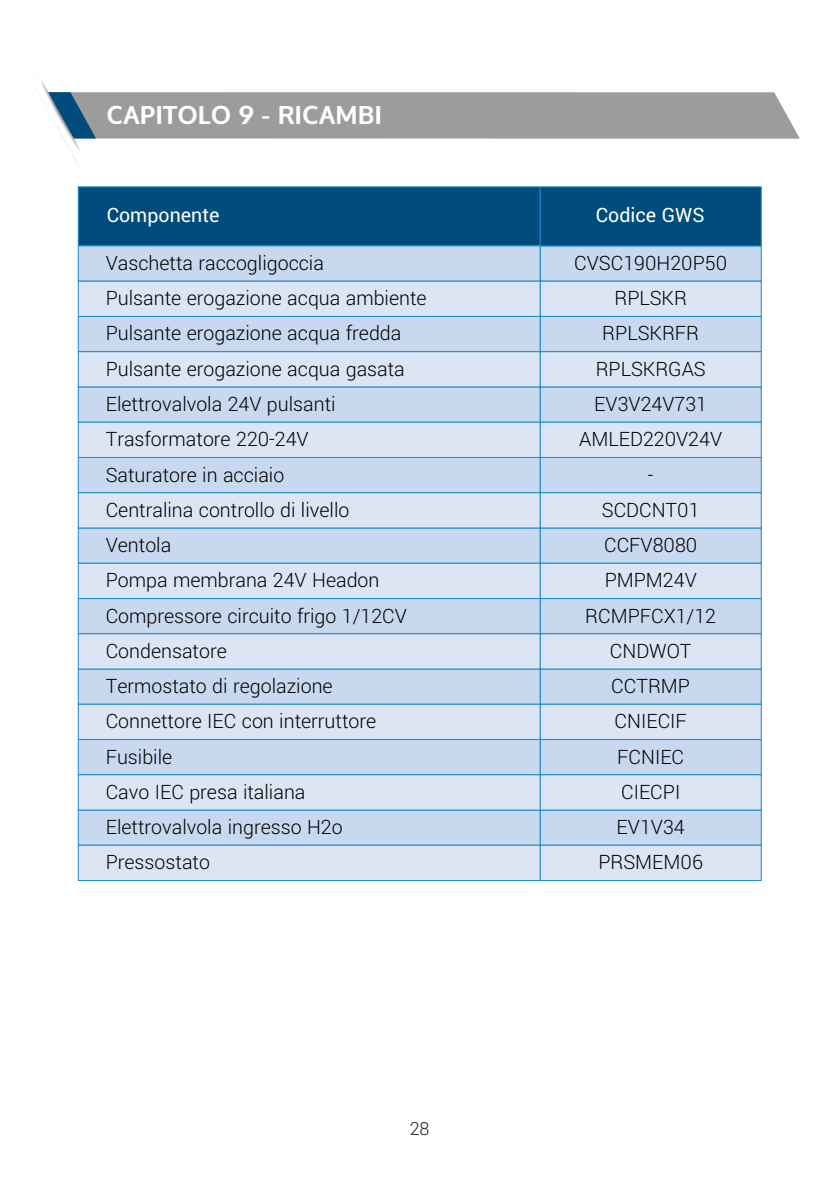
<style>
.page{position:relative;width:840px;height:1192px;background:#fff}
.page>*{position:absolute;margin:0;border:0;box-sizing:border-box;transform-origin:0 0}
.t1{font:700 25.4px "Oxygen";letter-spacing:.03em;color:#fff}
.t2{font:300 22px "Yantramanav";color:#000}
.t3{font:22px "Yantramanav";color:#fff}
.t4{font:300 20px "Yantramanav";color:#231e1e}
</style>
<div class="page">
<div style="left:539px;top:245px;width:222px;height:37px;background:#c8d8ef"></div>
<div style="left:539px;top:386px;width:222px;height:36px;background:#c8d8ef;border:1px solid #198acb"></div>
<div style="left:539px;top:527px;width:222px;height:36px;background:#c8d8ef;border:1px solid #198acb"></div>
<div style="left:539px;top:668px;width:222px;height:36px;background:#c8d8ef;border:1px solid #198acb"></div>
<div style="left:539px;top:316px;width:222px;height:36px;background:#c8d8ef"></div>
<div style="left:539px;top:457px;width:222px;height:36px;background:#c8d8ef"></div>
<div style="left:539px;top:598px;width:222px;height:36px;background:#c8d8ef"></div>
<div style="left:539px;top:739px;width:222px;height:36px;background:#c8d8ef"></div>
<div style="left:539px;top:809px;width:222px;height:36px;background:#c8d8ef;border:1px solid #198acb"></div>
<div style="left:539px;top:281px;width:222px;height:36px;background:#dce5f4;border:1px solid #198acb"></div>
<div style="left:539px;top:421px;width:222px;height:37px;background:#dce5f4;border:1px solid #198acb"></div>
<div style="left:539px;top:562px;width:222px;height:37px;background:#dce5f4;border:1px solid #198acb"></div>
<div style="left:539px;top:703px;width:222px;height:37px;background:#dce5f4;border:1px solid #198acb"></div>
<div style="left:539px;top:351px;width:222px;height:36px;background:#dce5f4;border:1px solid #198acb"></div>
<div style="left:539px;top:492px;width:222px;height:36px;background:#dce5f4;border:1px solid #198acb"></div>
<div style="left:539px;top:633px;width:222px;height:36px;background:#dce5f4;border:1px solid #198acb"></div>
<div style="left:539px;top:774px;width:222px;height:36px;background:#dce5f4;border:1px solid #198acb"></div>
<div style="left:539px;top:844px;width:222px;height:37px;background:#dce5f4;border:1px solid #198acb"></div>
<div style="left:78px;top:245px;width:462px;height:37px;background:#c8d8ef"></div>
<div style="left:78px;top:386px;width:462px;height:36px;background:#c8d8ef;border:1px solid #198acb"></div>
<div style="left:78px;top:527px;width:462px;height:36px;background:#c8d8ef;border:1px solid #198acb"></div>
<div style="left:78px;top:668px;width:462px;height:36px;background:#c8d8ef;border:1px solid #198acb"></div>
<div style="left:78px;top:316px;width:462px;height:36px;background:#c8d8ef"></div>
<div style="left:78px;top:457px;width:462px;height:36px;background:#c8d8ef"></div>
<div style="left:78px;top:598px;width:462px;height:36px;background:#c8d8ef"></div>
<div style="left:78px;top:739px;width:462px;height:36px;background:#c8d8ef"></div>
<div style="left:78px;top:809px;width:462px;height:36px;background:#c8d8ef;border:1px solid #198acb"></div>
<div style="left:78px;top:281px;width:462px;height:36px;background:#dce5f4;border:1px solid #198acb"></div>
<div style="left:78px;top:421px;width:462px;height:37px;background:#dce5f4;border:1px solid #198acb"></div>
<div style="left:78px;top:562px;width:462px;height:37px;background:#dce5f4;border:1px solid #198acb"></div>
<div style="left:78px;top:703px;width:462px;height:37px;background:#dce5f4;border:1px solid #198acb"></div>
<div style="left:78px;top:351px;width:462px;height:36px;background:#dce5f4;border:1px solid #198acb"></div>
<div style="left:78px;top:492px;width:462px;height:36px;background:#dce5f4;border:1px solid #198acb"></div>
<div style="left:78px;top:633px;width:462px;height:36px;background:#dce5f4;border:1px solid #198acb"></div>
<div style="left:78px;top:774px;width:462px;height:36px;background:#dce5f4;border:1px solid #198acb"></div>
<div style="left:78px;top:844px;width:462px;height:37px;background:#dce5f4;border:1px solid #198acb"></div>
<div style="left:539px;top:186px;width:222px;height:60px;background:#004c7c;border:1px solid #198acb"></div>
<div style="left:78px;top:186px;width:462px;height:60px;background:#004c7c;border:1px solid #198acb"></div>
<div style="left:87px;top:92px;width:712px;height:47px;background:#9d9c9c"></div>
<img style="left:33px;top:74px;width:54px;height:92px">
<p class="t1" style="left:107px;top:93px;width:276px">CAPITOLO 9 - RICAMBI</p>
<p class="t3" style="left:107px;top:201px;width:114px">Componente</p>
<p class="t3" style="left:595px;top:201px;width:110px">Codice GWS</p>
<p class="t2" style="left:106px;top:249px;width:220px">Vaschetta raccogligoccia</p>
<p class="t2" style="left:574px;top:249px;width:154px">CVSC190H20P50</p>
<p class="t2" style="left:106px;top:284px;width:322px">Pulsante erogazione acqua ambiente</p>
<p class="t2" style="left:614px;top:284px;width:74px">RPLSKR</p>
<p class="t2" style="left:106px;top:320px;width:297px">Pulsante erogazione acqua fredda</p>
<p class="t2" style="left:602px;top:320px;width:98px">RPLSKRFR</p>
<p class="t2" style="left:106px;top:355px;width:300px">Pulsante erogazione acqua gasata</p>
<p class="t2" style="left:595px;top:355px;width:111px">RPLSKRGAS</p>
<p class="t2" style="left:106px;top:390px;width:231px">Elettrovalvola 24V pulsanti</p>
<p class="t2" style="left:594px;top:390px;width:114px">EV3V24V731</p>
<p class="t2" style="left:106px;top:425px;width:204px">Trasformatore 220-24V</p>
<p class="t2" style="left:579px;top:425px;width:144px">AMLED220V24V</p>
<p class="t2" style="left:106px;top:461px;width:180px">Saturatore in acciaio</p>
<p class="t2" style="left:648px;top:461px;width:7px">-</p>
<p class="t2" style="left:106px;top:496px;width:245px">Centralina controllo di livello</p>
<p class="t2" style="left:602px;top:496px;width:99px">SCDCNT01</p>
<p class="t2" style="left:106px;top:531px;width:67px">Ventola</p>
<p class="t2" style="left:604px;top:531px;width:95px">CCFV8080</p>
<p class="t2" style="left:106px;top:566px;width:275px">Pompa membrana 24V Headon</p>
<p class="t2" style="left:604px;top:566px;width:94px">PMPM24V</p>
<p class="t2" style="left:106px;top:602px;width:303px">Compressore circuito frigo 1/12CV</p>
<p class="t2" style="left:585px;top:602px;width:132px">RCMPFCX1/12</p>
<p class="t2" style="left:106px;top:637px;width:123px">Condensatore</p>
<p class="t2" style="left:609px;top:637px;width:83px">CNDWOT</p>
<p class="t2" style="left:106px;top:672px;width:228px">Termostato di regolazione</p>
<p class="t2" style="left:611px;top:672px;width:80px">CCTRMP</p>
<p class="t2" style="left:106px;top:707px;width:272px">Connettore IEC con interruttore</p>
<p class="t2" style="left:614px;top:707px;width:74px">CNIECIF</p>
<p class="t2" style="left:106px;top:742px;width:68px">Fusibile</p>
<p class="t2" style="left:617px;top:742px;width:68px">FCNIEC</p>
<p class="t2" style="left:106px;top:778px;width:201px">Cavo IEC presa italiana</p>
<p class="t2" style="left:621px;top:778px;width:61px">CIECPI</p>
<p class="t2" style="left:106px;top:813px;width:238px">Elettrovalvola ingresso H2o</p>
<p class="t2" style="left:616px;top:813px;width:70px">EV1V34</p>
<p class="t2" style="left:106px;top:848px;width:106px">Pressostato</p>
<p class="t2" style="left:598px;top:848px;width:106px">PRSMEM06</p>
<p class="t4" style="left:409px;top:1115px;width:21px">28</p>
</div>
